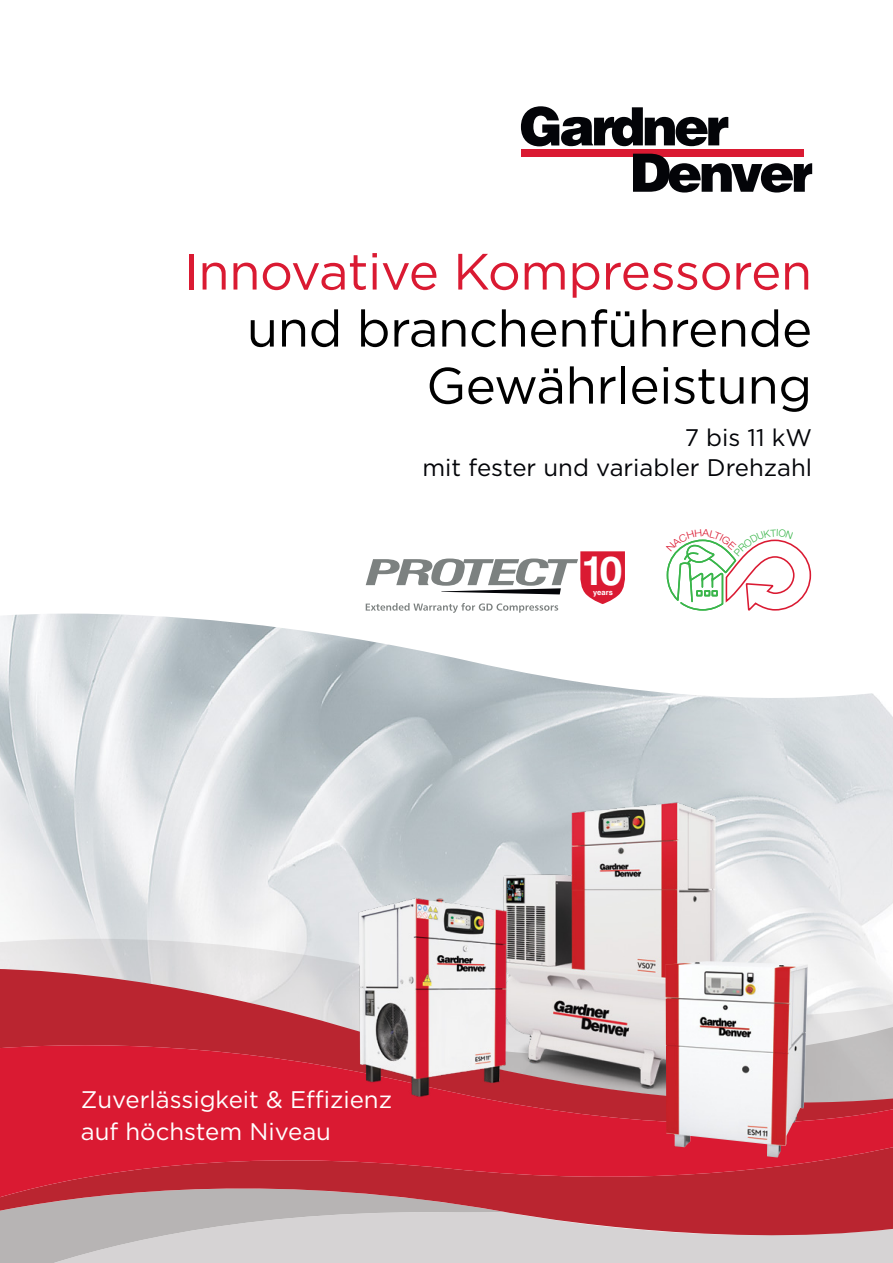
<style>
.page{position:relative;width:893px;height:1263px;background:#fff}
.page>*{position:absolute;margin:0;border:0;box-sizing:border-box;transform-origin:0 0}
.t1{font:51px/57px "Gotham";letter-spacing:-.01em;color:#000;text-align:right}
.t2{font:51px "Gotham";letter-spacing:-.01em;color:#da1a32}
.t3{font:700 40.8px "Swiss 721 BT";color:#fff}
.t4{font:24px/32.2px "Gotham";color:#fff}
.t5{font:24px/30px "Gotham";color:#030408;text-align:right}
.t6{font:700 7.5px "Swiss 721 BT";color:#fff}
</style>
<div class="page">
<img style="left:0;top:614px;width:893px;height:325px">
<div style="left:521px;top:149px;width:282px;height:7px;background:#da1a32"></div>
<svg style="left:633px;top:154px;width:179px;height:39px"></svg>
<svg style="left:521px;top:106px;width:207px;height:40px"></svg>
<div style="left:504px;top:1250px;width:389px;height:13px;background:#d6d3d4"></div>
<svg style="left:0;top:1250px;width:504px;height:13px;background:#d1cecf"></svg>
<svg style="left:0;top:939px;width:877px;height:30px;fill:#e5e4e4"></svg>
<svg style="left:0;top:969px;width:893px;height:72px;background:#cc7980"></svg>
<svg style="left:0;top:1201px;width:893px;height:49px;background:#c59c9f"></svg>
<svg style="left:0;top:1041px;width:893px;height:160px;background:#cd2a3c"></svg>
<svg style="left:366px;top:551px;width:259px;height:62px"></svg>
<img style="left:427px;top:759px;width:367px;height:368px">
<img style="left:665px;top:961px;width:143px;height:196px">
<img style="left:350px;top:880px;width:171px;height:240px">
<svg style="left:666px;top:539px;width:145px;height:72px"></svg>
<h1 class="t2" style="left:184px;top:239px;width:630px">Innovative Kompressoren</h1>
<h1 class="t1" style="left:247px;top:299px;width:567px">und branchenführende<br>Gewährleistung</h1>
<p class="t5" style="left:422px;top:422px;width:391px">7 bis 11 kW<br>mit fester und variabler Drehzahl</p>
<h2 class="t3" style="left:581px;top:546px;width:43px">10</h2>
<p class="t6" style="left:593px;top:587px;width:21px">years</p>
<p class="t4" style="left:81px;top:1083px;width:313px">Zuverlässigkeit &amp; Effizienz auf höchstem Niveau</p>
</div>
